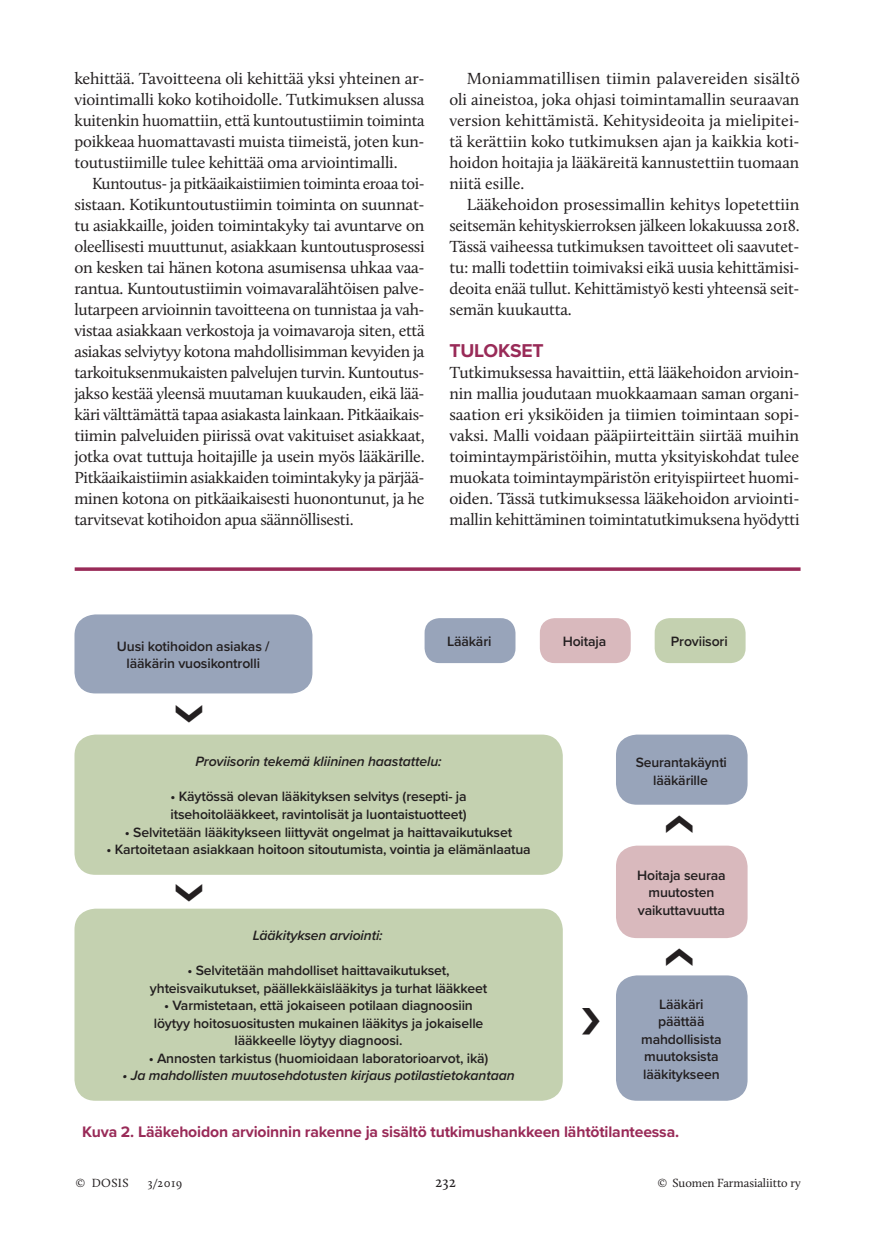
<style>
.page{position:relative;width:874px;height:1241px;background:#fff}
.page>*{position:absolute;margin:0;border:0;box-sizing:border-box;transform-origin:0 0}
.DOSIS_Väliotsikko_Ti{font:700 19.25px "Proxima Nova";letter-spacing:-.01em;color:#992b58}
.DOSIS_Leipäteksti{font:16.62px/21px "Calluna";letter-spacing:-.01em;color:#231f20;text-align:justify}
.DOSIS_Leipäteksti2{font:16.62px/21px "Calluna";letter-spacing:-.015em;color:#231f20;text-align:justify}
.DOSIS_Kuvateksti{font:700 15.75px "Proxima Nova";letter-spacing:-.01em;color:#992b58}
.t1{font:15.75px "Calluna";color:#231f20}
.DOSIS_Kuvateksti-2{font:600 14px/17.5px "Proxima Nova";letter-spacing:-.01em;color:#231f20;text-align:center}
.DOSIS_Kuvateksti-3{font:italic 600 14px "Proxima Nova";letter-spacing:-.01em;color:#231f20}
.t2{font:12.25px "Calluna";letter-spacing:-.005em;color:#231f20}
</style>
<div class="page">
<div style="left:74px;top:614px;width:238px;height:79px;background:#98a4ba;border-radius:21px"></div>
<div style="left:74px;top:734px;width:488px;height:140px;background:#c4d1b0;border-radius:21px"></div>
<div style="left:74px;top:908px;width:488px;height:192px;background:#c4d1b0;border-radius:21px"></div>
<div style="left:615px;top:734px;width:132px;height:70px;background:#98a4ba;border-radius:21px"></div>
<div style="left:615px;top:845px;width:132px;height:92px;background:#d9b9bd;border-radius:21px"></div>
<div style="left:615px;top:975px;width:132px;height:125px;background:#98a4ba;border-radius:21px"></div>
<div style="left:654px;top:618px;width:91px;height:45px;background:#c4d1b0;border-radius:15px"></div>
<div style="left:539px;top:618px;width:91px;height:45px;background:#d9b9bd;border-radius:15px"></div>
<div style="left:424px;top:618px;width:91px;height:45px;background:#98a4ba;border-radius:15px"></div>
<hr style="left:75px;top:567px;width:725px;height:3px;background:#992b58">
<p class="DOSIS_Leipäteksti" style="left:74px;top:68px;width:351px">kehittää. Tavoitteena oli kehittää yksi yhteinen ar&shy;viointimalli koko kotihoidolle. Tutkimuksen alussa kuitenkin huomattiin, että kuntoutustiimin toiminta poikkeaa huomattavasti muista tiimeistä, joten kun&shy;toutustiimille tulee kehittää oma arviointimalli.</p>
<p class="DOSIS_Leipäteksti" style="left:74px;top:173px;width:351px;text-indent:18px">Kuntoutus- ja pitkäaikaistiimien toiminta eroaa toi&shy;sistaan. Kotikuntoutustiimin toiminta on suunnat&shy;tu asiakkaille, joiden toimintakyky tai avuntarve on oleellisesti muuttunut, asiakkaan kuntoutusprosessi on kesken tai hänen kotona asumisensa uhkaa vaa&shy;rantua. Kuntoutustiimin voimavaralähtöisen palve&shy;lutarpeen arvioinnin tavoitteena on tunnistaa ja vah&shy;vistaa asiakkaan verkostoja ja voimavaroja siten, että asiakas selviytyy kotona mahdollisimman kevyiden ja tarkoituksenmukaisten palvelujen turvin. Kuntoutus&shy;jakso kestää yleensä muutaman kuukauden, eikä lää&shy;käri välttämättä tapaa asiakasta lainkaan. Pitkäaikais&shy;tiimin palveluiden piirissä ovat vakituiset asiakkaat, jotka ovat tuttuja hoitajille ja usein myös lääkärille.<br>Pitkäaikaistiimin asiakkaiden toimintakyky ja pärjää&shy;minen kotona on pitkäaikaisesti huonontunut, ja he tarvitsevat kotihoidon apua säännöllisesti.</p>
<p class="DOSIS_Leipäteksti" style="left:449px;top:68px;width:351px;text-indent:18px">Moniammatillisen tiimin palavereiden sisältö oli aineistoa, joka ohjasi toimintamallin seuraavan version kehittämistä. Kehitysideoita ja mielipitei&shy;tä kerättiin koko tutkimuksen ajan ja kaikkia koti&shy;hoidon hoitajia ja lääkäreitä kannustettiin tuomaan niitä esille.</p>
<p class="DOSIS_Leipäteksti" style="left:449px;top:194px;width:351px;text-indent:18px">Lääkehoidon prosessimallin kehitys lopetettiin seitsemän kehityskierroksen jälkeen lokakuussa 2018.<br>Tässä vaiheessa tutkimuksen tavoitteet oli saavutet&shy;tu: malli todettiin toimivaksi eikä uusia kehittämisi&shy;deoita enää tullut. Kehittämistyö kesti yhteensä seit&shy;semän kuukautta.</p>
<p class="DOSIS_Väliotsikko_Ti" style="left:449px;top:336px;width:96px">TULOKSET</p>
<p class="DOSIS_Leipäteksti2" style="left:449px;top:362px;width:351px">Tutkimuksessa havaittiin, että lääkehoidon arvioin&shy;nin mallia joudutaan muokkaamaan saman organi&shy;saation eri yksiköiden ja tiimien toimintaan sopi&shy;vaksi. Malli voidaan pääpiirteittäin siirtää muihin toimintaympäristöihin, mutta yksityiskohdat tulee muokata toimintaympäristön erityispiirteet huomi&shy;oiden. Tässä tutkimuksessa lääkehoidon arviointi&shy;mallin kehittäminen toimintatutkimuksena hyödytti</p>
<p class="DOSIS_Kuvateksti-2" style="left:117px;top:636px;width:154px">Uusi kotihoidon asiakas / lääkärin vuosikontrolli</p>
<p class="DOSIS_Kuvateksti-2" style="left:447px;top:632px;width:46px">Lääkäri</p>
<p class="DOSIS_Kuvateksti-2" style="left:562px;top:632px;width:45px">Hoitaja</p>
<p class="DOSIS_Kuvateksti-2" style="left:670px;top:632px;width:58px">Proviisori</p>
<p class="DOSIS_Kuvateksti-3" style="left:195px;top:751px;width:247px">Proviisorin tekemä kliininen haastattelu:</p>
<p class="DOSIS_Kuvateksti-2" style="left:170px;top:787px;width:297px;text-align:left">• Käytössä olevan lääkityksen selvitys (resepti- ja itsehoitolääkkeet, ravintolisät ja luontaistuotteet)</p>
<p class="DOSIS_Kuvateksti-2" style="left:125px;top:822px;width:388px">• Selvitetään lääkitykseen liittyvät ongelmat ja haittavaikutukset</p>
<p class="DOSIS_Kuvateksti-2" style="left:106px;top:840px;width:425px">• Kartoitetaan asiakkaan hoitoon sitoutumista, vointia ja elämänlaatua</p>
<p class="DOSIS_Kuvateksti-3" style="left:252px;top:924px;width:131px">Lääkityksen arviointi:</p>
<p class="DOSIS_Kuvateksti-2" style="left:150px;top:961px;width:338px">• Selvitetään mahdolliset haittavaikutukset, yhteisvaikutukset, päällekkäislääkitys ja turhat lääkkeet</p>
<p class="DOSIS_Kuvateksti-2" style="left:154px;top:996px;width:331px">• Varmistetaan, että jokaiseen potilaan diagnoosiin löytyy hoitosuositusten mukainen lääkitys ja jokaiselle lääkkeelle löytyy diagnoosi.</p>
<p class="DOSIS_Kuvateksti-2" style="left:149px;top:1048px;width:341px">• Annosten tarkistus (huomioidaan laboratorioarvot, ikä)</p>
<p class="DOSIS_Kuvateksti-3" style="left:122px;top:1064px;width:393px">• Ja mahdollisten muutosehdotusten kirjaus potilastietokantaan</p>
<p class="DOSIS_Kuvateksti-2" style="left:635px;top:753px;width:93px">Seurantakäynti lääkärille</p>
<p class="DOSIS_Kuvateksti-2" style="left:637px;top:865px;width:90px">Hoitaja seuraa muutosten vaikuttavuutta</p>
<p class="DOSIS_Kuvateksti-2" style="left:641px;top:994px;width:82px">Lääkäri päättää mahdollisista muutoksista lääkitykseen</p>
<p class="DOSIS_Kuvateksti" style="left:82px;top:1119px;width:598px">Kuva 2. Lääkehoidon arvioinnin rakenne ja sisältö tutkimushankkeen lähtötilanteessa.</p>
<p class="t2" style="left:76px;top:1175px;width:54px">© DOSIS</p>
<p class="t2" style="left:148px;top:1175px;width:36px">3/2019</p>
<p class="t1" style="left:435px;top:1172px;width:22px">232</p>
<p class="t2" style="left:657px;top:1175px;width:144px">© Suomen Farmasialiitto ry</p>
</div>
